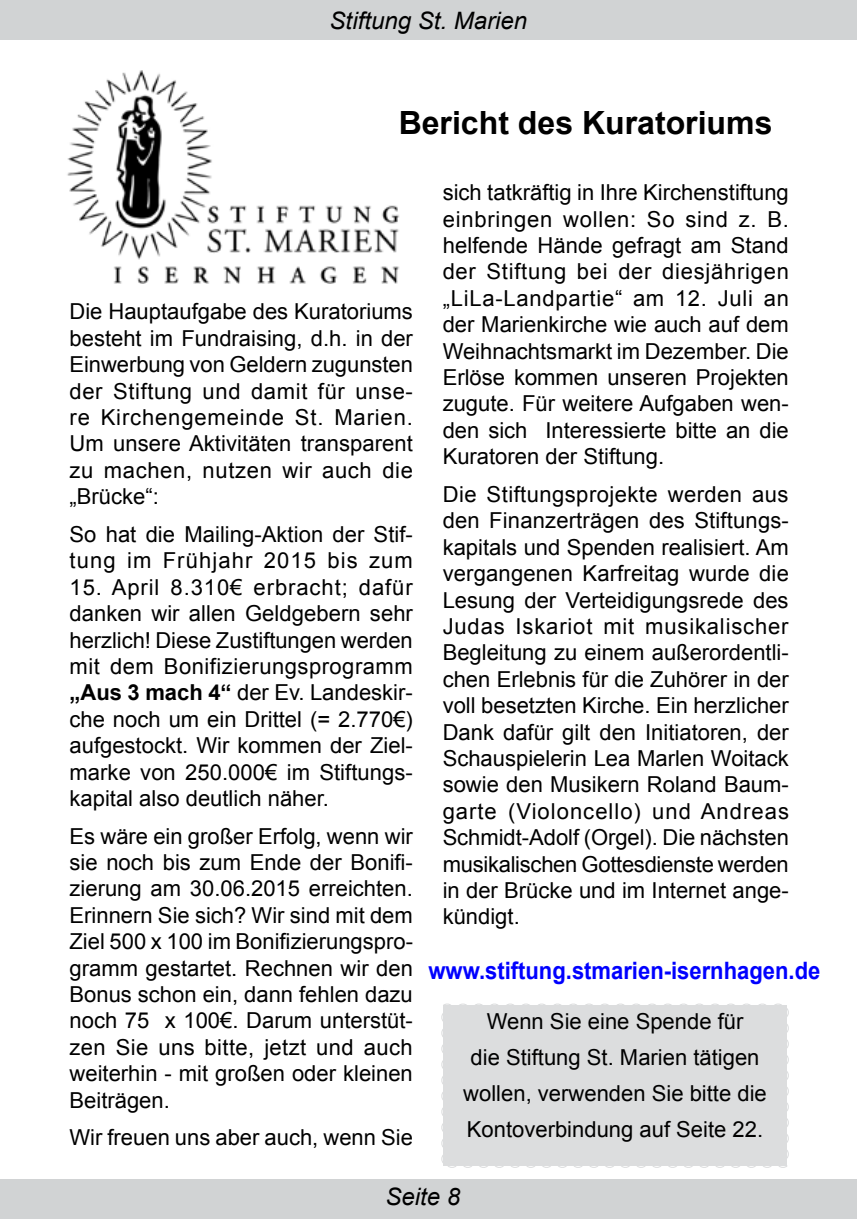
<style>
.page{position:relative;width:857px;height:1219px;background:#fff}
.page>*{position:absolute;margin:0;border:0;box-sizing:border-box;transform-origin:0 0}
.t1{font:700 32px "Arial";color:#000}
.t2{font:700 24px "Arial";color:#00f;scale:.92 1}
.t3{font:italic 24px "Arial";color:#000}
.t4{font:22px/26.4px "Arial";color:#000;text-align:justify}
.s1{font-weight:700}
</style>
<div class="page">
<img style="left:67px;top:71px;width:333px;height:213px">
<div style="left:441px;top:1003px;width:348px;height:165px;background:#dcddde"></div>
<div style="left:0;top:0;width:856px;height:40px;background:#d1d3d4"></div>
<div style="left:0;top:1179px;width:856px;height:40px;background:#d1d3d4"></div>
<p class="t3" style="left:329px;top:5px;width:199px">Stiftung St. Marien</p>
<h1 class="t1" style="left:398px;top:102px;width:375px">Bericht des Kuratoriums</h1>
<p class="t4" style="left:69px;top:299px;width:345px">Die Hauptaufgabe des Kuratoriums besteht im Fundraising, d.h. in der Einwerbung von Geldern zugunsten der Stiftung und damit für unse&shy;re Kirchengemeinde St. Marien.<br>Um unsere Aktivitäten transparent zu machen, nutzen wir auch die „Brücke“:</p>
<p class="t4" style="left:69px;top:521px;width:345px">So hat die Mailing-Aktion der Stif&shy;tung im Frühjahr 2015 bis zum</p>
<p class="t4" style="left:69px;top:574px;width:345px">15. April 8.310€ erbracht; dafür danken wir allen Geldgebern sehr herzlich! Diese Zustiftungen werden mit dem Bonifizierungsprogramm <span class="s1">„Aus 3 mach 4“</span> der Ev. Landeskir&shy;che noch um ein Drittel (= 2.770€) aufgestockt. Wir kommen der Ziel&shy;marke von 250.000€ im Stiftungs&shy;kapital also deutlich näher.</p>
<p class="t4" style="left:69px;top:823px;width:345px">Es wäre ein großer Erfolg, wenn wir sie noch bis zum Ende der Bonifi&shy;zierung am 30.06.2015 erreichten.<br>Erinnern Sie sich? Wir sind mit dem Ziel 500 x 100 im Bonifizierungspro&shy;gramm gestartet. Rechnen wir den Bonus schon ein, dann fehlen dazu noch 75 x 100€. Darum unterstüt&shy;zen Sie uns bitte, jetzt und auch weiterhin - mit großen oder kleinen Beiträgen.</p>
<p class="t4" style="left:69px;top:1125px;width:345px">Wir freuen uns aber auch, wenn Sie</p>
<p class="t4" style="left:442px;top:180px;width:347px">sich tatkräftig in Ihre Kirchenstiftung einbringen wollen: So sind z. B. helfende Hände gefragt am Stand der Stiftung bei der diesjährigen „LiLa-Landpartie“ am 12. Juli an der Marienkirche wie auch auf dem Weihnachtsmarkt im Dezember. Die Erlöse kommen unseren Projekten zugute. Für weitere Aufgaben wen&shy;den sich Interessierte bitte an die Kuratoren der Stiftung.</p>
<p class="t4" style="left:442px;top:481px;width:347px">Die Stiftungsprojekte werden aus den Finanzerträgen des Stiftungs&shy;kapitals und Spenden realisiert. Am vergangenen Karfreitag wurde die Lesung der Verteidigungsrede des Judas Iskariot mit musikalischer Begleitung zu einem außerordentli&shy;chen Erlebnis für die Zuhörer in der voll besetzten Kirche. Ein herzlicher Dank dafür gilt den Initiatoren, der Schauspielerin Lea Marlen Woitack sowie den Musikern Roland Baum&shy;garte (Violoncello) und Andreas Schmidt-Adolf (Orgel). Die nächsten musikalischen Gottesdienste werden in der Brücke und im Internet ange&shy;kündigt.</p>
<p class="t2" style="left:428px;top:954px;width:427px">www.stiftung.stmarien-isernhagen.de</p>
<p class="t4" style="left:463px;top:1004px;width:305px;line-height:36px;text-align:center">Wenn Sie eine Spende für<br>die Stiftung St. Marien tätigen wollen, verwenden Sie bitte die<br>Kontoverbindung auf Seite 22.</p>
<p class="t3" style="left:385px;top:1181px;width:76px">Seite 8</p>
</div>
